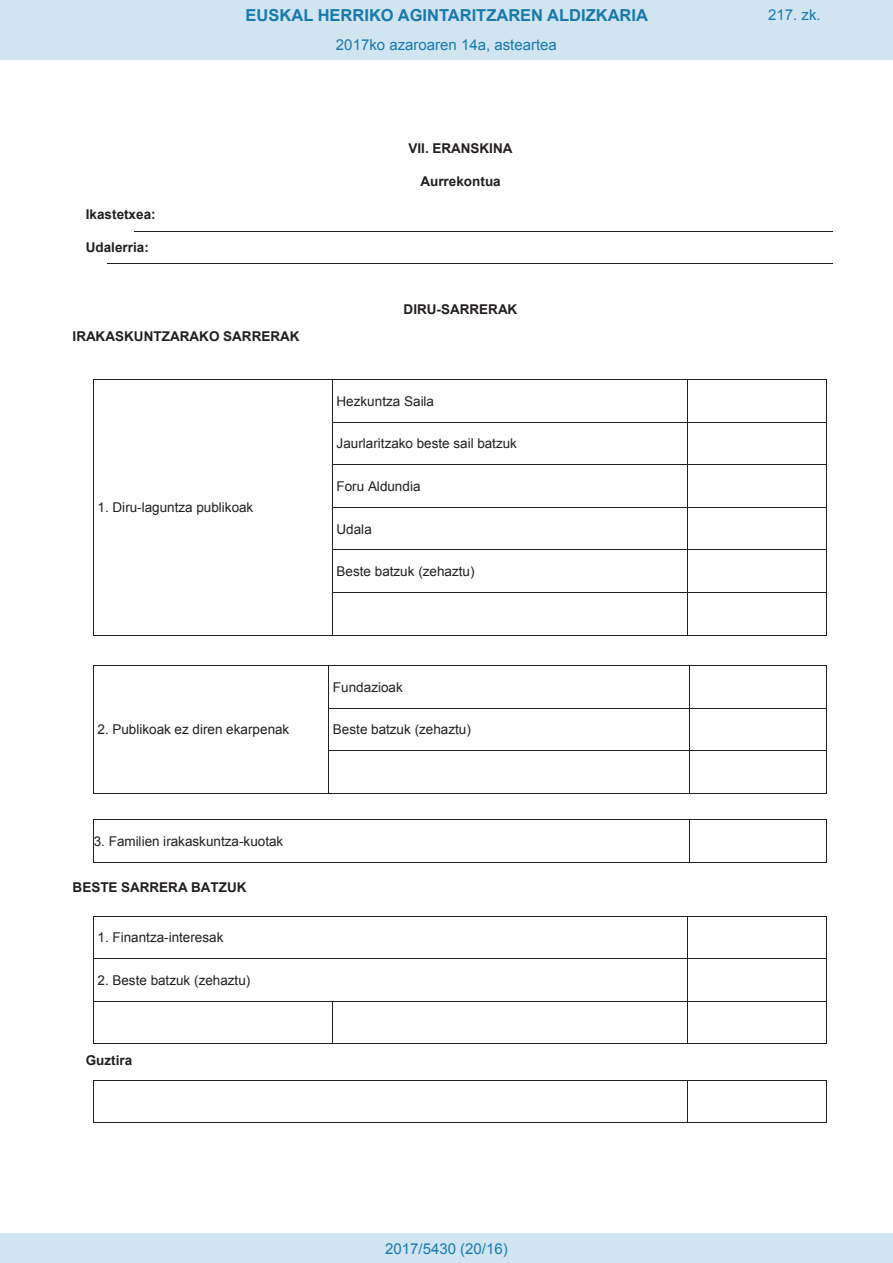
<style>
.page{position:relative;width:893px;height:1263px;background:#fff}
.page>*{position:absolute;margin:0;border:0;box-sizing:border-box;transform-origin:0 0}
.t1{font:700 16.5px "Arial";color:#1879ad}
.Paginacion_Centro{font:15px "Arial";color:#1879ad}
.t2{font:13.5px "Arial";letter-spacing:.005em;color:#231f20}
.t3{font:700 13.5px "Arial";color:#231f20}
</style>
<div class="page">
<hr style="left:108px;top:263px;width:725px;height:1px;background:#231f20">
<hr style="left:135px;top:231px;width:698px;height:1px;background:#231f20">
<hr style="left:94px;top:379px;width:238px;height:1px;background:#231f20">
<hr style="left:333px;top:379px;width:354px;height:1px;background:#231f20">
<hr style="left:688px;top:379px;width:139px;height:1px;background:#231f20">
<hr style="left:93px;top:380px;width:1px;height:42px;background:#231f20">
<hr style="left:332px;top:380px;width:1px;height:42px;background:#231f20">
<hr style="left:687px;top:380px;width:1px;height:42px;background:#231f20">
<hr style="left:827px;top:380px;width:1px;height:42px;background:#231f20">
<hr style="left:333px;top:422px;width:354px;height:1px;background:#231f20">
<hr style="left:688px;top:422px;width:139px;height:1px;background:#231f20">
<hr style="left:93px;top:423px;width:1px;height:41px;background:#231f20">
<hr style="left:332px;top:423px;width:1px;height:41px;background:#231f20">
<hr style="left:687px;top:423px;width:1px;height:41px;background:#231f20">
<hr style="left:827px;top:423px;width:1px;height:41px;background:#231f20">
<hr style="left:333px;top:464px;width:354px;height:1px;background:#231f20">
<hr style="left:688px;top:464px;width:139px;height:1px;background:#231f20">
<hr style="left:93px;top:465px;width:1px;height:42px;background:#231f20">
<hr style="left:332px;top:465px;width:1px;height:42px;background:#231f20">
<hr style="left:687px;top:465px;width:1px;height:42px;background:#231f20">
<hr style="left:827px;top:465px;width:1px;height:42px;background:#231f20">
<hr style="left:333px;top:507px;width:354px;height:1px;background:#231f20">
<hr style="left:688px;top:507px;width:139px;height:1px;background:#231f20">
<hr style="left:93px;top:508px;width:1px;height:41px;background:#231f20">
<hr style="left:332px;top:508px;width:1px;height:41px;background:#231f20">
<hr style="left:687px;top:508px;width:1px;height:41px;background:#231f20">
<hr style="left:827px;top:508px;width:1px;height:41px;background:#231f20">
<hr style="left:333px;top:549px;width:354px;height:1px;background:#231f20">
<hr style="left:688px;top:549px;width:139px;height:1px;background:#231f20">
<hr style="left:93px;top:550px;width:1px;height:42px;background:#231f20">
<hr style="left:332px;top:550px;width:1px;height:42px;background:#231f20">
<hr style="left:687px;top:550px;width:1px;height:42px;background:#231f20">
<hr style="left:827px;top:550px;width:1px;height:42px;background:#231f20">
<hr style="left:333px;top:592px;width:354px;height:1px;background:#231f20">
<hr style="left:688px;top:592px;width:139px;height:1px;background:#231f20">
<hr style="left:93px;top:593px;width:1px;height:42px;background:#231f20">
<hr style="left:94px;top:635px;width:238px;height:1px;background:#231f20">
<hr style="left:332px;top:593px;width:1px;height:42px;background:#231f20">
<hr style="left:333px;top:635px;width:354px;height:1px;background:#231f20">
<hr style="left:687px;top:593px;width:1px;height:42px;background:#231f20">
<hr style="left:688px;top:635px;width:139px;height:1px;background:#231f20">
<hr style="left:827px;top:593px;width:1px;height:42px;background:#231f20">
<hr style="left:94px;top:665px;width:234px;height:1px;background:#231f20">
<hr style="left:329px;top:665px;width:360px;height:1px;background:#231f20">
<hr style="left:689px;top:665px;width:138px;height:1px;background:#231f20">
<hr style="left:93px;top:666px;width:1px;height:42px;background:#231f20">
<hr style="left:328px;top:666px;width:1px;height:42px;background:#231f20">
<hr style="left:689px;top:666px;width:1px;height:42px;background:#231f20">
<hr style="left:827px;top:666px;width:1px;height:42px;background:#231f20">
<hr style="left:329px;top:708px;width:360px;height:1px;background:#231f20">
<hr style="left:689px;top:708px;width:138px;height:1px;background:#231f20">
<hr style="left:93px;top:709px;width:1px;height:41px;background:#231f20">
<hr style="left:328px;top:709px;width:1px;height:41px;background:#231f20">
<hr style="left:689px;top:709px;width:1px;height:41px;background:#231f20">
<hr style="left:827px;top:709px;width:1px;height:41px;background:#231f20">
<hr style="left:329px;top:750px;width:360px;height:1px;background:#231f20">
<hr style="left:689px;top:750px;width:138px;height:1px;background:#231f20">
<hr style="left:93px;top:751px;width:1px;height:42px;background:#231f20">
<hr style="left:94px;top:793px;width:234px;height:1px;background:#231f20">
<hr style="left:328px;top:751px;width:1px;height:42px;background:#231f20">
<hr style="left:329px;top:793px;width:360px;height:1px;background:#231f20">
<hr style="left:689px;top:751px;width:1px;height:42px;background:#231f20">
<hr style="left:689px;top:793px;width:138px;height:1px;background:#231f20">
<hr style="left:827px;top:751px;width:1px;height:42px;background:#231f20">
<hr style="left:94px;top:819px;width:595px;height:1px;background:#231f20">
<hr style="left:689px;top:819px;width:138px;height:1px;background:#231f20">
<hr style="left:93px;top:820px;width:1px;height:42px;background:#231f20">
<hr style="left:94px;top:862px;width:595px;height:1px;background:#231f20">
<hr style="left:689px;top:820px;width:1px;height:42px;background:#231f20">
<hr style="left:689px;top:862px;width:138px;height:1px;background:#231f20">
<hr style="left:827px;top:820px;width:1px;height:42px;background:#231f20">
<hr style="left:94px;top:916px;width:593px;height:1px;background:#231f20">
<hr style="left:688px;top:916px;width:139px;height:1px;background:#231f20">
<hr style="left:93px;top:916px;width:1px;height:42px;background:#231f20">
<hr style="left:687px;top:916px;width:1px;height:42px;background:#231f20">
<hr style="left:827px;top:916px;width:1px;height:42px;background:#231f20">
<hr style="left:94px;top:958px;width:593px;height:1px;background:#231f20">
<hr style="left:688px;top:958px;width:139px;height:1px;background:#231f20">
<hr style="left:93px;top:959px;width:1px;height:42px;background:#231f20">
<hr style="left:687px;top:959px;width:1px;height:42px;background:#231f20">
<hr style="left:827px;top:959px;width:1px;height:42px;background:#231f20">
<hr style="left:94px;top:1001px;width:238px;height:1px;background:#231f20">
<hr style="left:333px;top:1001px;width:354px;height:1px;background:#231f20">
<hr style="left:688px;top:1001px;width:139px;height:1px;background:#231f20">
<hr style="left:93px;top:1001px;width:1px;height:42px;background:#231f20">
<hr style="left:94px;top:1043px;width:238px;height:1px;background:#231f20">
<hr style="left:332px;top:1001px;width:1px;height:42px;background:#231f20">
<hr style="left:333px;top:1043px;width:354px;height:1px;background:#231f20">
<hr style="left:687px;top:1001px;width:1px;height:42px;background:#231f20">
<hr style="left:688px;top:1043px;width:139px;height:1px;background:#231f20">
<hr style="left:827px;top:1001px;width:1px;height:42px;background:#231f20">
<hr style="left:94px;top:1080px;width:593px;height:1px;background:#231f20">
<hr style="left:688px;top:1080px;width:139px;height:1px;background:#231f20">
<hr style="left:93px;top:1081px;width:1px;height:41px;background:#231f20">
<hr style="left:94px;top:1122px;width:593px;height:1px;background:#231f20">
<hr style="left:687px;top:1081px;width:1px;height:41px;background:#231f20">
<hr style="left:688px;top:1122px;width:139px;height:1px;background:#231f20">
<hr style="left:827px;top:1081px;width:1px;height:41px;background:#231f20">
<div style="left:0;top:0;width:893px;height:60px;background:#d0e5f0"></div>
<div style="left:0;top:1233px;width:893px;height:30px;background:#d0e5f0"></div>
<p class="t1" style="left:246px;top:4px;width:404px">EUSKAL HERRIKO AGINTARITZAREN ALDIZKARIA</p>
<p class="Paginacion_Centro" style="left:768px;top:5px;width:54px">217. zk.</p>
<p class="Paginacion_Centro" style="left:336px;top:35px;width:222px">2017ko azaroaren 14a, asteartea</p>
<p class="t3" style="left:86px;top:205px;width:71px">Ikastetxea:</p>
<p class="t3" style="left:86px;top:238px;width:65px">Udalerria:</p>
<p class="t3" style="left:73px;top:327px;width:228px">IRAKASKUNTZARAKO SARRERAK</p>
<p class="t2" style="left:97px;top:499px;width:157px">1. Diru-laguntza publikoak</p>
<p class="t3" style="left:408px;top:139px;width:106px">VII. ERANSKINA</p>
<p class="t3" style="left:421px;top:172px;width:82px">Aurrekontua</p>
<p class="t3" style="left:404px;top:301px;width:115px">DIRU-SARRERAK</p>
<p class="t2" style="left:336px;top:392px;width:99px">Hezkuntza Saila</p>
<p class="t2" style="left:336px;top:435px;width:182px">Jaurlaritzako beste sail batzuk</p>
<p class="t2" style="left:336px;top:477px;width:86px">Foru Aldundia</p>
<p class="t2" style="left:336px;top:520px;width:37px">Udala</p>
<p class="t2" style="left:336px;top:562px;width:140px">Beste batzuk (zehaztu)</p>
<p class="t2" style="left:97px;top:721px;width:193px">2. Publikoak ez diren ekarpenak</p>
<p class="t2" style="left:94px;top:832px;width:191px">3. Familien irakaskuntza-kuotak</p>
<p class="t3" style="left:73px;top:878px;width:176px">BESTE SARRERA BATZUK</p>
<p class="t2" style="left:97px;top:929px;width:128px">1. Finantza-interesak</p>
<p class="t2" style="left:97px;top:971px;width:154px">2. Beste batzuk (zehaztu)</p>
<p class="t3" style="left:86px;top:1052px;width:48px">Guztira</p>
<p class="t2" style="left:333px;top:678px;width:71px">Fundazioak</p>
<p class="t2" style="left:333px;top:721px;width:140px">Beste batzuk (zehaztu)</p>
<p class="Paginacion_Centro" style="left:385px;top:1238px;width:124px">2017/5430 (20/16)</p>
</div>
